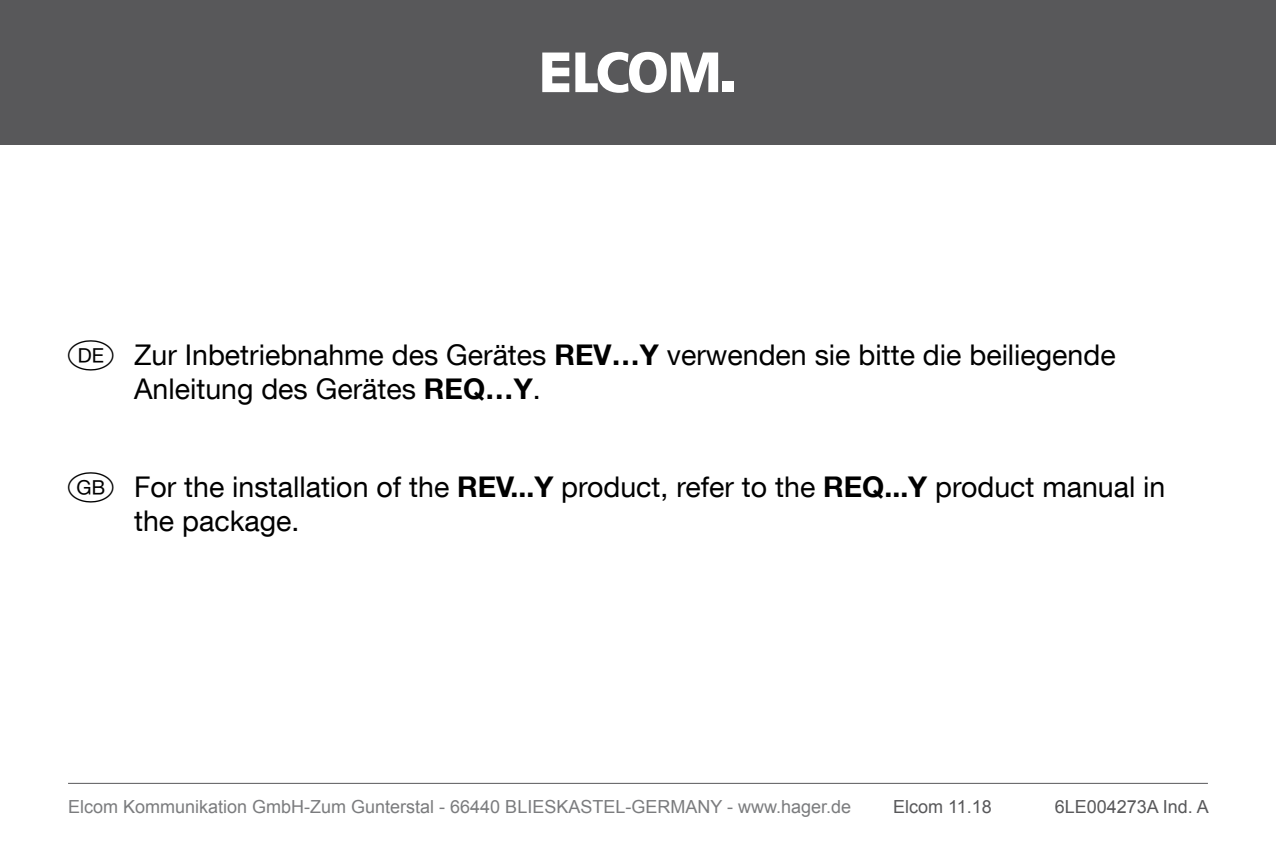
<style>
.page{position:relative;width:1276px;height:851px;background:#fff}
.page>*{position:absolute;margin:0;border:0;box-sizing:border-box;transform-origin:0 0}
.t1{font:28.5px/34.2px "Helvetica Neue LT Com";color:#000}
.t2{font:18px "Arial";color:#7b7c7e}
.t3{font:18px "Arial";color:#58585a}
.s1{font-family:"Hager Pays";font-size:33px}
.s2{font-weight:700}
</style>
<div class="page">
<div style="left:0;top:0;width:1276px;height:145px;background:#58585a"></div>
<div style="left:722px;top:82px;width:11px;height:10px;background:#fff"></div>
<svg style="left:542px;top:52px;width:27px;height:40px"></svg>
<svg style="left:575px;top:52px;width:143px;height:41px"></svg>
<hr style="left:68px;top:782px;width:1140px;height:1px;background:#58585a">
<p class="t1" style="left:134px;top:337px;width:983px;text-indent:-66px"><span class="s1">e</span> Zur Inbetriebnahme des Gerätes <span class="s2">REV…Y</span> verwenden sie bitte die beiliegende<br>Anleitung des Gerätes <span class="s2">REQ…Y</span>.</p>
<p class="t1" style="left:134px;top:469px;width:1033px;text-indent:-66px"><span class="s1">z</span> For the installation of the <span class="s2">REV...Y</span> product, refer to the <span class="s2">REQ...Y</span> product manual in the package.</p>
<p class="t2" style="left:68px;top:794px;width:784px">Elcom Kommunikation GmbH-Zum Gunterstal - 66440 BLIESKASTEL-GERMANY - www.hager.de</p>
<p class="t3" style="left:893px;top:794px;width:100px">Elcom 11.18</p>
<p class="t3" style="left:1054px;top:794px;width:156px">6LE004273A Ind. A</p>
</div>
